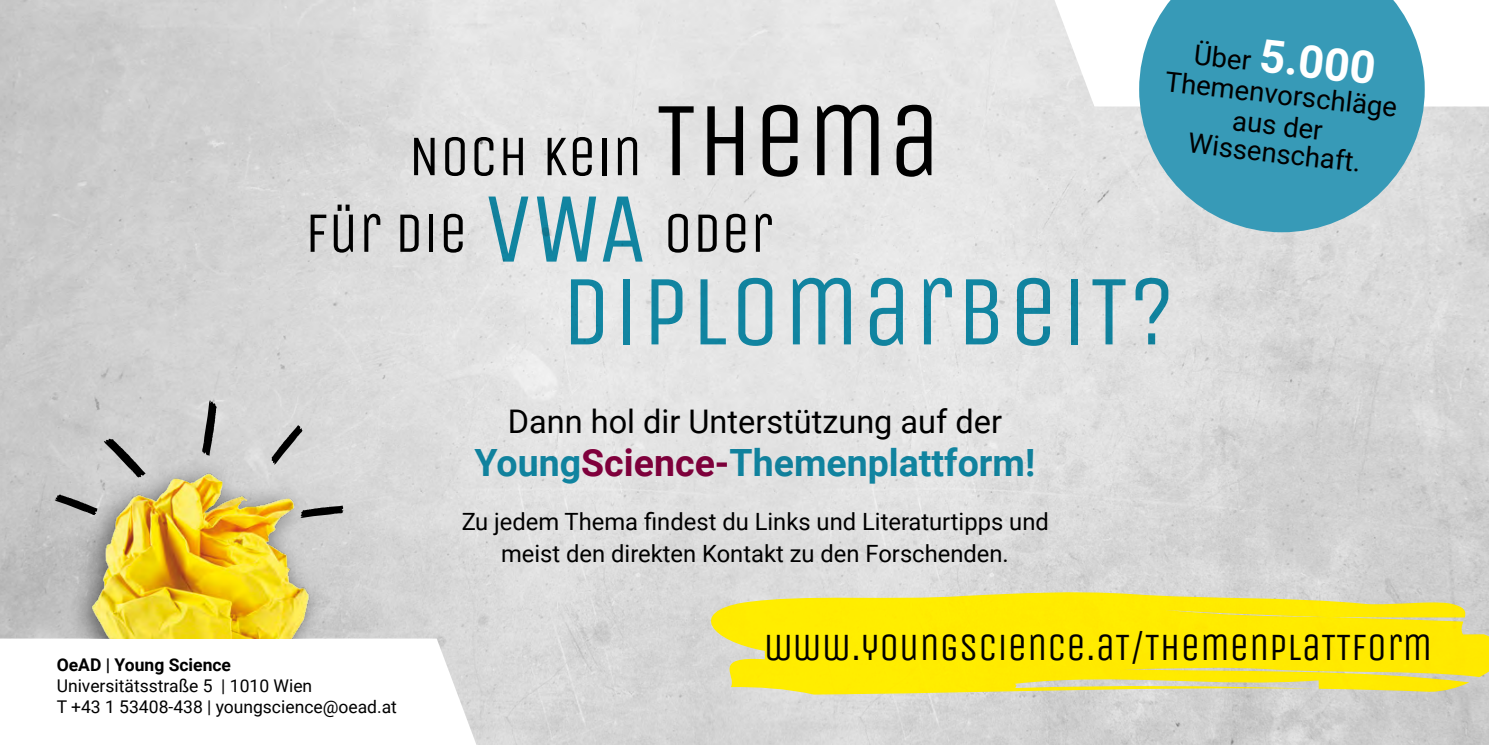
<style>
.page{position:relative;width:1489px;height:745px;background:#fff}
.page>*{position:absolute;margin:0;border:0;box-sizing:border-box;transform-origin:0 0}
.t1{font:100px "Unica One";letter-spacing:.02em;color:#1393b2}
.t2{font:57.5px "Unica One";color:#000}
.t3{font:57.25px "Unica One";color:#000}
.t4{font:700 45px "Roboto";color:#fff}
.t5{font:38.75px "Unica One";color:#000}
.t6{font:700 37.5px "Roboto";color:#1393b2}
.t7{font:32.5px "Roboto";color:#000}
.t8{font:27.5px/31px "Roboto";color:#000;text-align:center}
.t9{font:23.75px/32.5px "Roboto";color:#000;text-align:center}
.t10{font:17.5px/21px "Roboto";color:#000}
.t11{font:700 17.5px "Roboto";color:#000}
.s1{font-size:105.75px}
.s2{font-size:100px;color:#1393b2}
.s3{color:#8e0043}
</style>
<div class="page">
<img style="left:0;top:0;width:1488px;height:744px">
<svg style="left:688px;top:590px;width:800px;height:104px;background:#f5e52e"></svg>
<svg style="left:1139px;top:0;width:285px;height:232px;background:#52a5bd"></svg>
<div style="left:65px;top:456px;width:260px;height:182px;background:#000;opacity:.53"></div>
<img style="left:68px;top:461px;width:262px;height:177px">
<svg style="left:104px;top:438px;width:41px;height:39px;background:#9b9b9b"></svg>
<svg style="left:271px;top:425px;width:31px;height:39px"></svg>
<svg style="left:55px;top:494px;width:43px;height:20px"></svg>
<svg style="left:300px;top:505px;width:43px;height:12px"></svg>
<svg style="left:202px;top:400px;width:15px;height:55px"></svg>
<h2 class="t2" style="left:408px;top:122px;width:534px">NOCH KEIN <span class="s1">THEMA</span></h2>
<h3 class="t3" style="left:305px;top:199px;width:469px">FÜR DIE <span class="s2">VWA</span> ODER</h3>
<p class="t8" style="left:1195px;top:38px;width:59px;rotate:6deg">Über</p>
<h3 class="t4" style="left:1263px;top:24px;width:118px;rotate:7deg">5.000</h3>
<p class="t8" style="left:1166px;top:65px;width:235px;rotate:6deg">Themenvorschläge aus der</p>
<p class="t8" style="left:1189px;top:127px;width:175px;rotate:6deg">Wissenschaft.</p>
<h1 class="t1" style="left:561px;top:252px;width:615px">DIPLOMARBEIT?</h1>
<p class="t11" style="left:57px;top:652px;width:176px">OeAD | Young Science</p>
<p class="t10" style="left:57px;top:674px;width:342px">Universitätsstraße 5 | 1010 Wien<br>T +43 1 53408-438 | youngscience@oead.at</p>
<h3 class="t7" style="left:508px;top:398px;width:496px">Dann hol dir Unterstützung auf der</h3>
<h3 class="t6" style="left:474px;top:436px;width:562px">Young<span class="s3">Science-</span>Themenplattform!</h3>
<p class="t9" style="left:461px;top:503px;width:589px">Zu jedem Thema findest du Links und Literaturtipps und meist den direkten Kontakt zu den Forschenden.</p>
<h3 class="t5" style="left:763px;top:623px;width:670px">WWW.YOUNGSCIENCE.AT/THEMENPLATTFORM</h3>
</div>
